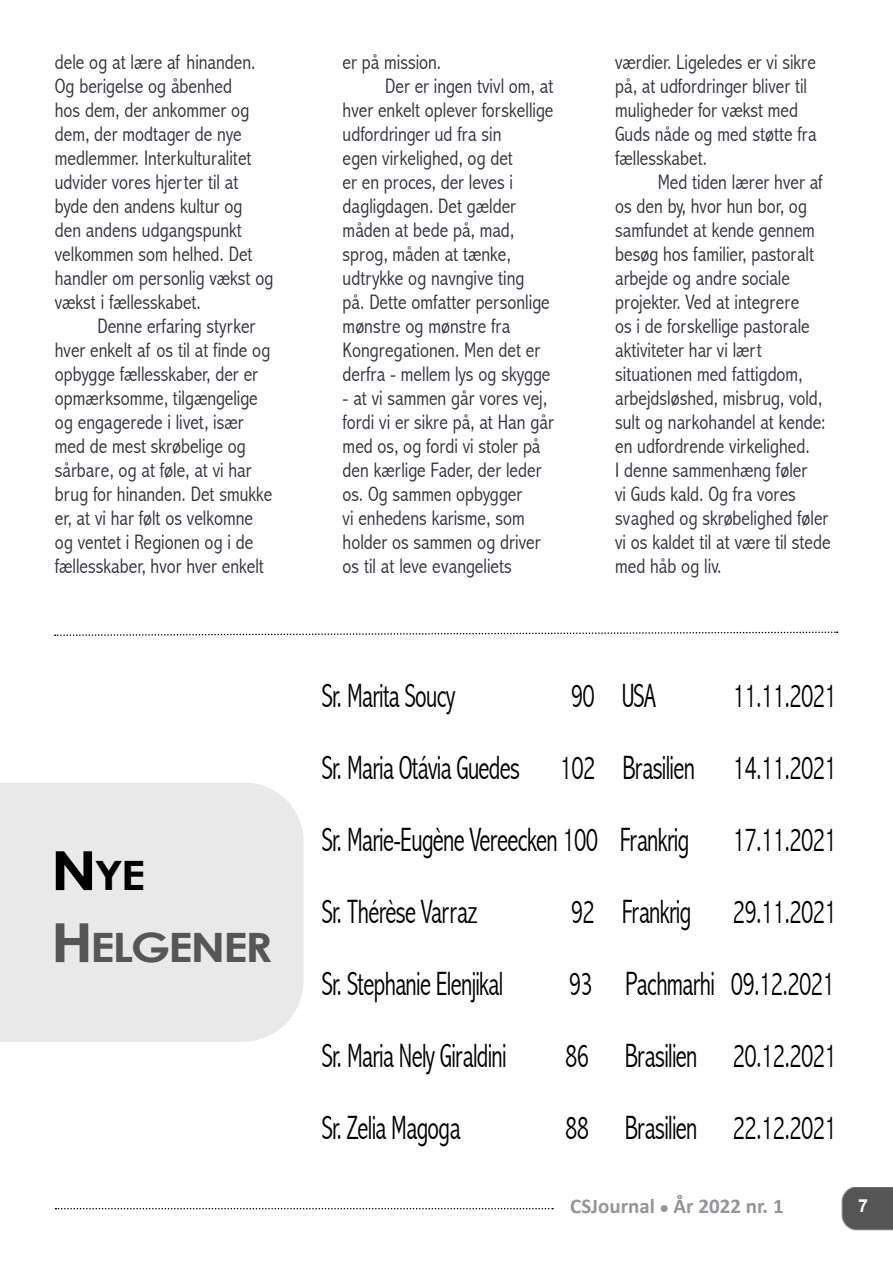
<style>
.page{position:relative;width:893px;height:1263px;background:#fff}
.page>*{position:absolute;margin:0;border:0;box-sizing:border-box;transform-origin:0 0}
.t1{font:700 40.5px/72px "Century Gothic";letter-spacing:-.05em;color:#565659;scale:1.17 1}
.t2{font:300 condensed 33.75px/72px "Abadi";letter-spacing:-.025em;color:#000;text-align:justify;scale:.8 1}
.t3{font:300 condensed 21px/24px "Abadi";color:#31313c}
.t4{font:700 21px "Calibri";color:#939598}
.t5{font:700 18px "Arial";color:#fff}
.s1{font-size:54px;color:#000}
.s2{color:#000}
.s3{font-size:54px}
</style>
<div class="page">
<img style="left:841px;top:1187px;width:52px;height:44px">
<svg style="left:56px;top:1208px;width:497px;height:1px"></svg>
<svg style="left:55px;top:631px;width:783px;height:5px"></svg>
<div style="left:0;top:782px;width:304px;height:260px;background:#e9e9ea"></div>
<p class="t3" style="left:55px;top:50px;width:220px">dele og at lære af hinanden.<br>Og berigelse og åbenhed<br>hos dem, der ankommer og dem, der modtager de nye medlemmer. Interkulturalitet udvider vores hjerter til at byde den andens kultur og den andens udgangspunkt velkommen som helhed. Det handler om personlig vækst og vækst i fællesskabet.</p>
<p class="t3" style="left:55px;top:314px;width:219px;text-indent:43px">Denne erfaring styrker hver enkelt af os til at finde og opbygge fællesskaber, der er opmærksomme, tilgængelige og engagerede i livet, især med de mest skrøbelige og sårbare, og at føle, at vi har brug for hinanden. Det smukke er, at vi har følt os velkomne og ventet i Regionen og i de fællesskaber, hvor hver enkelt</p>
<h1 class="t1" style="left:51px;top:837px;width:191px"><span class="s1">N</span><span class="s2">YE<br></span><span class="s3">H</span>ELGENER</h1>
<p class="t3" style="left:343px;top:50px;width:100px">er på mission.</p>
<p class="t3" style="left:385px;top:74px;width:170px">Der er ingen tvivl om, at</p>
<p class="t3" style="left:343px;top:98px;width:212px">hver enkelt oplever forskellige</p>
<p class="t3" style="left:343px;top:122px;width:160px">udfordringer ud fra sin</p>
<p class="t3" style="left:343px;top:146px;width:172px">egen virkelighed, og det</p>
<p class="t3" style="left:343px;top:170px;width:172px">er en proces, der leves i</p>
<p class="t3" style="left:343px;top:194px;width:175px">dagligdagen. Det gælder</p>
<p class="t3" style="left:343px;top:218px;width:173px">måden at bede på, mad,</p>
<p class="t3" style="left:343px;top:242px;width:170px">sprog, måden at tænke,</p>
<p class="t3" style="left:343px;top:266px;width:183px">udtrykke og navngive ting</p>
<p class="t3" style="left:343px;top:290px;width:208px">på. Dette omfatter personlige</p>
<p class="t3" style="left:343px;top:314px;width:169px">mønstre og mønstre fra</p>
<p class="t3" style="left:343px;top:338px;width:199px">Kongregationen. Men det er</p>
<p class="t3" style="left:343px;top:362px;width:209px">derfra - mellem lys og skygge</p>
<p class="t3" style="left:343px;top:386px;width:213px">- at vi sammen går vores vej, fordi vi er sikre på, at Han går med os, og fordi vi stoler på den kærlige Fader, der leder os. Og sammen opbygger<br>vi enhedens karisme, som holder os sammen og driver os til at leve evangeliets</p>
<p class="t3" style="left:615px;top:50px;width:203px">værdier. Ligeledes er vi sikre på, at udfordringer bliver til muligheder for vækst med<br>Guds nåde og med støtte fra fællesskabet.</p>
<p class="t3" style="left:615px;top:170px;width:217px;text-indent:43px">Med tiden lærer hver af os den by, hvor hun bor, og samfundet at kende gennem besøg hos familier, pastoralt arbejde og andre sociale projekter. Ved at integrere<br>os i de forskellige pastorale aktiviteter har vi lært situationen med fattigdom, arbejdsløshed, misbrug, vold, sult og narkohandel at kende: en udfordrende virkelighed.<br>I denne sammenhæng føler<br>vi Guds kald. Og fra vores svaghed og skrøbelighed føler vi os kaldet til at være til stede med håb og liv.</p>
<h2 class="t2" style="left:322px;top:660px;width:169px">Sr. Marita Soucy</h2>
<h2 class="t2" style="left:571px;top:660px;width:108px">90 USA</h2>
<h2 class="t2" style="left:322px;top:660px;width:645px;text-indent:411px">11.11.2021<br>Sr. Maria Otávia Guedes 102 Brasilien 14.11.2021<br>Sr. Marie-Eugène Vereecken 100 Frankrig</h2>
<h2 class="t2" style="left:733px;top:804px;width:132px">17.11.2021</h2>
<h2 class="t2" style="left:322px;top:876px;width:196px">Sr. Thérèse Varraz</h2>
<h2 class="t2" style="left:571px;top:876px;width:334px">92 Frankrig 29.11.2021</h2>
<h2 class="t2" style="left:322px;top:948px;width:229px">Sr. Stephanie Elenjikal</h2>
<h2 class="t2" style="left:569px;top:948px;width:334px">93 Pachmarhi 09.12.2021</h2>
<h2 class="t2" style="left:322px;top:1020px;width:233px">Sr. Maria Nely Giraldini</h2>
<h2 class="t2" style="left:565px;top:1020px;width:341px">86 Brasilien 20.12.2021</h2>
<h2 class="t2" style="left:322px;top:1092px;width:175px">Sr. Zelia Magoga</h2>
<h2 class="t2" style="left:565px;top:1092px;width:341px">88 Brasilien 22.12.2021</h2>
<p class="t4" style="left:570px;top:1191px;width:215px">CSJournal ● År 2022 nr. 1</p>
<p class="t5" style="left:858px;top:1193px;width:12px">7</p>
</div>
